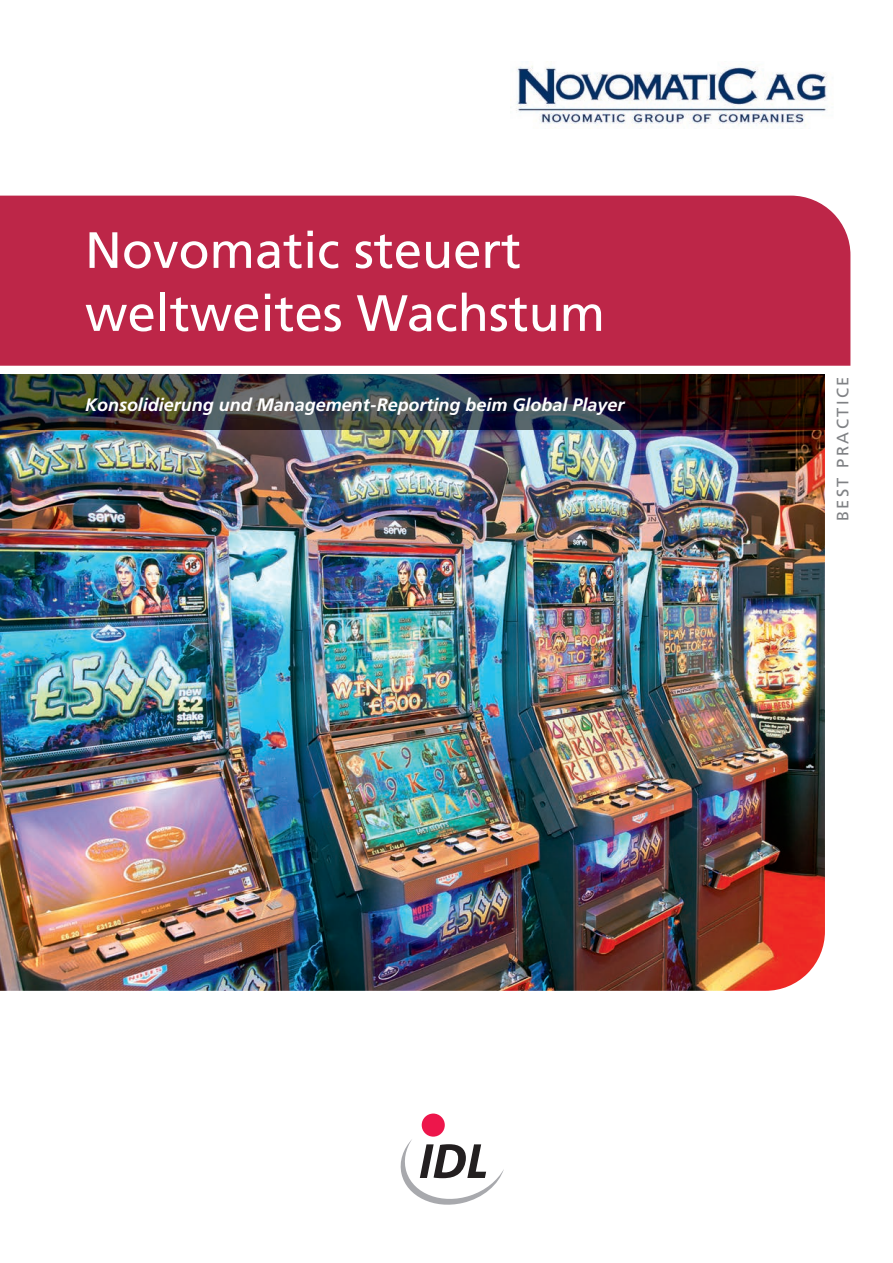
<style>
.page{position:relative;width:893px;height:1263px;background:#fff}
.page>*{position:absolute;margin:0;border:0;box-sizing:border-box;transform-origin:0 0}
.t1{font:51px/63px "Frutiger";color:#fff}
.t2{font:italic 700 18px "Frutiger";color:#fff}
.t3{font:16.5px "Frutiger";letter-spacing:.15em;color:#808285}
</style>
<div class="page">
<div style="left:0;top:196px;width:850px;height:170px;background:#bd2648"></div>
<img style="left:0;top:429px;width:825px;height:562px">
<div style="left:422px;top:1113px;width:23px;height:23px;background:#ed164b;border-radius:50%"></div>
<svg style="left:401px;top:1139px;width:103px;height:66px"></svg>
<img style="left:0;top:374px;width:825px;height:55px">
<img style="left:516px;top:61px;width:311px;height:68px">
<h1 class="t1" style="left:85px;top:223px;width:521px">Novomatic steuert weltweites Wachstum</h1>
<p class="t2" style="left:85px;top:398px;width:541px">Konsolidierung und Management-Reporting beim Global Player</p>
<p class="t3" style="left:836px;top:521px;width:147px;rotate:-90deg">BEST PRACTICE</p>
</div>
